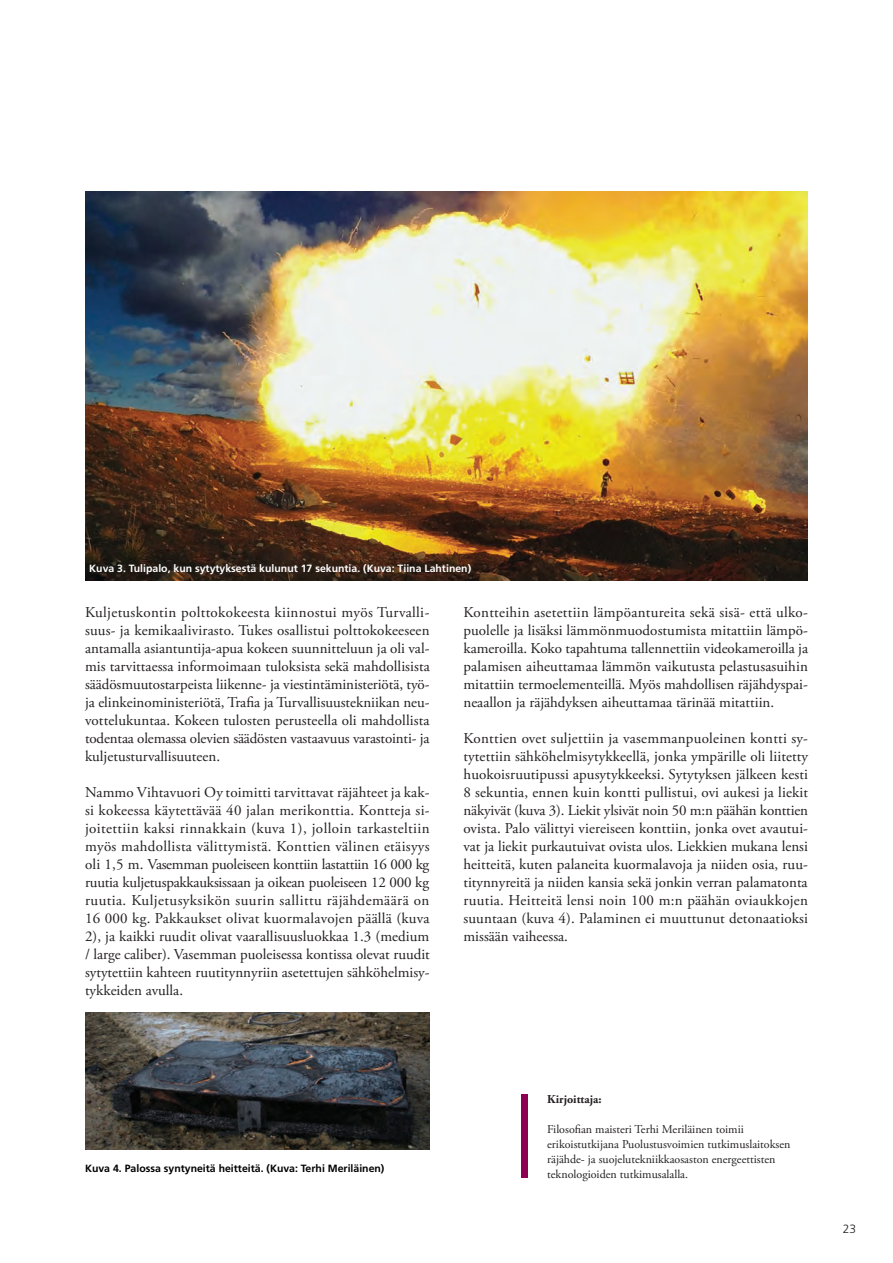
<style>
.page{position:relative;width:893px;height:1263px;background:#fff}
.page>*{position:absolute;margin:0;border:0;box-sizing:border-box;transform-origin:0 0}
.t1{font:15px/18px "Adobe Garamond Pro";color:#231f20;text-align:justify}
.t2{font:12px/15px "Adobe Garamond Pro";color:#231f20}
.t3{font:700 12px "Adobe Garamond Pro";color:#231f20}
.t4{font:300 12px "Frutiger LT";color:#231f20}
.t5{font:700 10.5px "Frutiger LT";color:#fff}
.t6{font:700 10.5px "Frutiger LT";color:#000}
</style>
<div class="page">
<div style="left:522px;top:1094px;width:6px;height:84px;background:#8e0052"></div>
<img style="left:85px;top:191px;width:723px;height:390px">
<img style="left:85px;top:1013px;width:344px;height:136px">
<p class="t5" style="left:89px;top:562px;width:383px">Kuva 3. Tulipalo, kun sytytyksestä kulunut 17 sekuntia. (Kuva: Tiina Lahtinen)</p>
<p class="t1" style="left:85px;top:603px;width:346px">Kuljetuskontin polttokokeesta kiinnostui myös Turvalli&shy;suus- ja kemikaalivirasto. Tukes osallistui polttokokeeseen antamalla asiantuntija-apua kokeen suunnitteluun ja oli val&shy;mis tarvittaessa informoimaan tuloksista sekä mahdollisista säädösmuutostarpeista liikenne- ja viestintäministeriötä, työ&shy;ja elinkeinoministeriötä, Trafia ja Turvallisuustekniikan neu&shy;vottelukuntaa. Kokeen tulosten perusteella oli mahdollista todentaa olemassa olevien säädösten vastaavuus varastointi- ja kuljetusturvallisuuteen.</p>
<p class="t1" style="left:85px;top:783px;width:346px">Nammo Vihtavuori Oy toimitti tarvittavat räjähteet ja kak&shy;si kokeessa käytettävää 40 jalan merikonttia. Kontteja si&shy;joitettiin kaksi rinnakkain (kuva 1), jolloin tarkasteltiin myös mahdollista välittymistä. Konttien välinen etäisyys oli 1,5 m. Vasemman puoleiseen konttiin lastattiin 16 000 kg ruutia kuljetuspakkauksissaan ja oikean puoleiseen 12 000 kg ruutia. Kuljetusyksikön suurin sallittu räjähdemäärä on 16 000 kg. Pakkaukset olivat kuormalavojen päällä (kuva 2), ja kaikki ruudit olivat vaarallisuusluokkaa 1.3 (medium / large caliber). Vasemman puoleisessa kontissa olevat ruudit sytytettiin kahteen ruutitynnyriin asetettujen sähköhelmisy&shy;tykkeiden avulla.</p>
<p class="t1" style="left:463px;top:603px;width:346px">Kontteihin asetettiin lämpöantureita sekä sisä- että ulko&shy;puolelle ja lisäksi lämmönmuodostumista mitattiin lämpö&shy;kameroilla. Koko tapahtuma tallennettiin videokameroilla ja palamisen aiheuttamaa lämmön vaikutusta pelastusasuihin mitattiin termoelementeillä. Myös mahdollisen räjähdyspai&shy;neaallon ja räjähdyksen aiheuttamaa tärinää mitattiin.</p>
<p class="t1" style="left:463px;top:729px;width:346px">Konttien ovet suljettiin ja vasemmanpuoleinen kontti sy&shy;tytettiin sähköhelmisytykkeellä, jonka ympärille oli liitetty huokoisruutipussi apusytykkeeksi. Sytytyksen jälkeen kesti 8 sekuntia, ennen kuin kontti pullistui, ovi aukesi ja liekit näkyivät (kuva 3). Liekit ylsivät noin 50 m:n päähän konttien ovista. Palo välittyi viereiseen konttiin, jonka ovet avautui&shy;vat ja liekit purkautuivat ovista ulos. Liekkien mukana lensi heitteitä, kuten palaneita kuormalavoja ja niiden osia, ruu&shy;titynnyreitä ja niiden kansia sekä jonkin verran palamatonta ruutia. Heitteitä lensi noin 100 m:n päähän oviaukkojen suuntaan (kuva 4). Palaminen ei muuttunut detonaatioksi missään vaiheessa.</p>
<p class="t6" style="left:85px;top:1162px;width:301px">Kuva 4. Palossa syntyneitä heitteitä. (Kuva: Terhi Meriläinen)</p>
<p class="t3" style="left:547px;top:1092px;width:56px">Kirjoittaja:</p>
<p class="t2" style="left:547px;top:1122px;width:245px">Filosofian maisteri Terhi Meriläinen toimii erikoistutkijana Puolustusvoimien tutkimuslaitoksen räjähde- ja suojelutekniikkaosaston energeettisten teknologioiden tutkimusalalla.</p>
<p class="t4" style="left:843px;top:1222px;width:15px">23</p>
</div>
